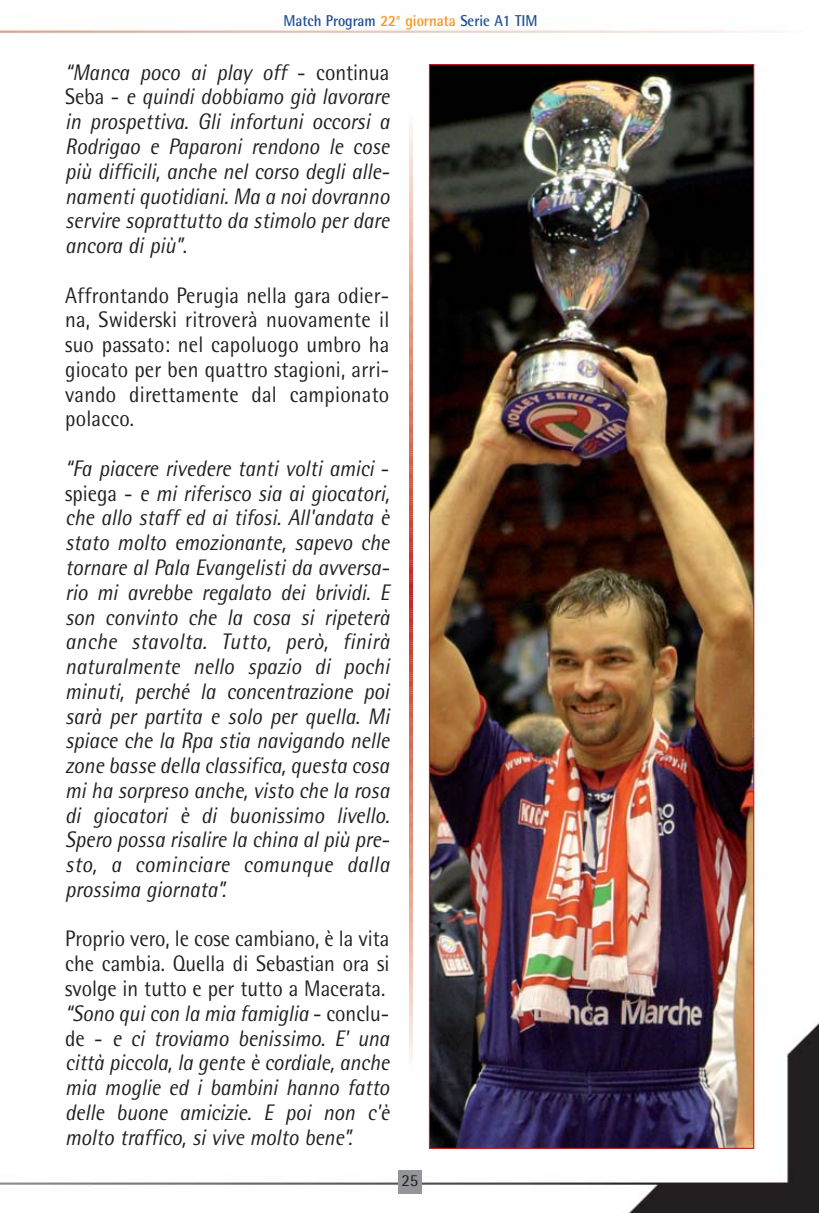
<style>
.page{position:relative;width:819px;height:1213px;background:#fff}
.page>*{position:absolute;margin:0;border:0;box-sizing:border-box;transform-origin:0 0}
.t1{font:italic 22.5px/24.8px "Rotis Semi Sans";color:#231f20;text-align:justify;scale:.92 1}
.t2{font:22.5px/24.8px "Rotis Semi Sans";letter-spacing:.01em;color:#231f20;text-align:justify;scale:.92 1}
.t3{font:16.88px "Rotis Semi Sans";color:#231f20}
.t4{font:700 15.75px "Rotis Semi Sans";color:#214d93;scale:.92 1}
.s1{color:#f7931d}
.s2{font-style:normal}
</style>
<div class="page">
<img style="left:0;top:29px;width:818px;height:1183px">
<svg style="left:410px;top:114px;width:2px;height:958px;background:#e09280"></svg>
<div style="left:398px;top:1170px;width:23px;height:23px;background:#939598"></div>
<img style="left:431px;top:66px;width:321px;height:1080px">
<p class="t4" style="left:283px;top:15px;width:278px">Match Program <span class="s1">22° giornata</span> Serie A1 TIM</p>
<p class="t1" style="left:65px;top:62px;width:354px">“Manca poco ai play off <span class="s2">- continua Seba -</span> e quindi dobbiamo già lavorare in prospettiva. Gli infortuni occorsi a Rodrigao e Paparoni rendono le cose più difficili, anche nel corso degli alle&shy;namenti quotidiani. Ma a noi dovranno servire soprattutto da stimolo per dare ancora di più”<span class="s2">.</span></p>
<p class="t2" style="left:65px;top:285px;width:354px">Affrontando Perugia nella gara odier&shy;na, Swiderski ritroverà nuovamente il suo passato: nel capoluogo umbro ha giocato per ben quattro stagioni, arri&shy;vando direttamente dal campionato polacco.</p>
<p class="t1" style="left:65px;top:458px;width:354px">“Fa piacere rivedere tanti volti amici <span class="s2">- spiega -</span> e mi riferisco sia ai giocatori, che allo staff ed ai tifosi. All'andata è stato molto emozionante, sapevo che tornare al Pala Evangelisti da avversa&shy;rio mi avrebbe regalato dei brividi. E son convinto che la cosa si ripeterà anche stavolta. Tutto, però, finirà naturalmente nello spazio di pochi minuti, perché la concentrazione poi sarà per partita e solo per quella. Mi spiace che la Rpa stia navigando nelle zone basse della classifica, questa cosa mi ha sorpreso anche, visto che la rosa di giocatori è di buonissimo livello.<br>Spero possa risalire la china al più pre&shy;sto, a cominciare comunque dalla prossima giornata”.</p>
<p class="t1" style="left:65px;top:928px;width:354px;text-align:left"><span class="s2">Proprio vero, le cose cambiano, è la vita che cambia. Quella di Sebastian ora si svolge in tutto e per tutto a Macerata. </span>“Sono qui con la mia famiglia <span class="s2">- conclu&shy;de -</span> e ci troviamo benissimo. E' una città piccola, la gente è cordiale, anche mia moglie ed i bambini hanno fatto delle buone amicizie. E poi non c'è molto traffico, si vive molto bene”.</p>
<p class="t3" style="left:401px;top:1174px;width:18px">25</p>
</div>
